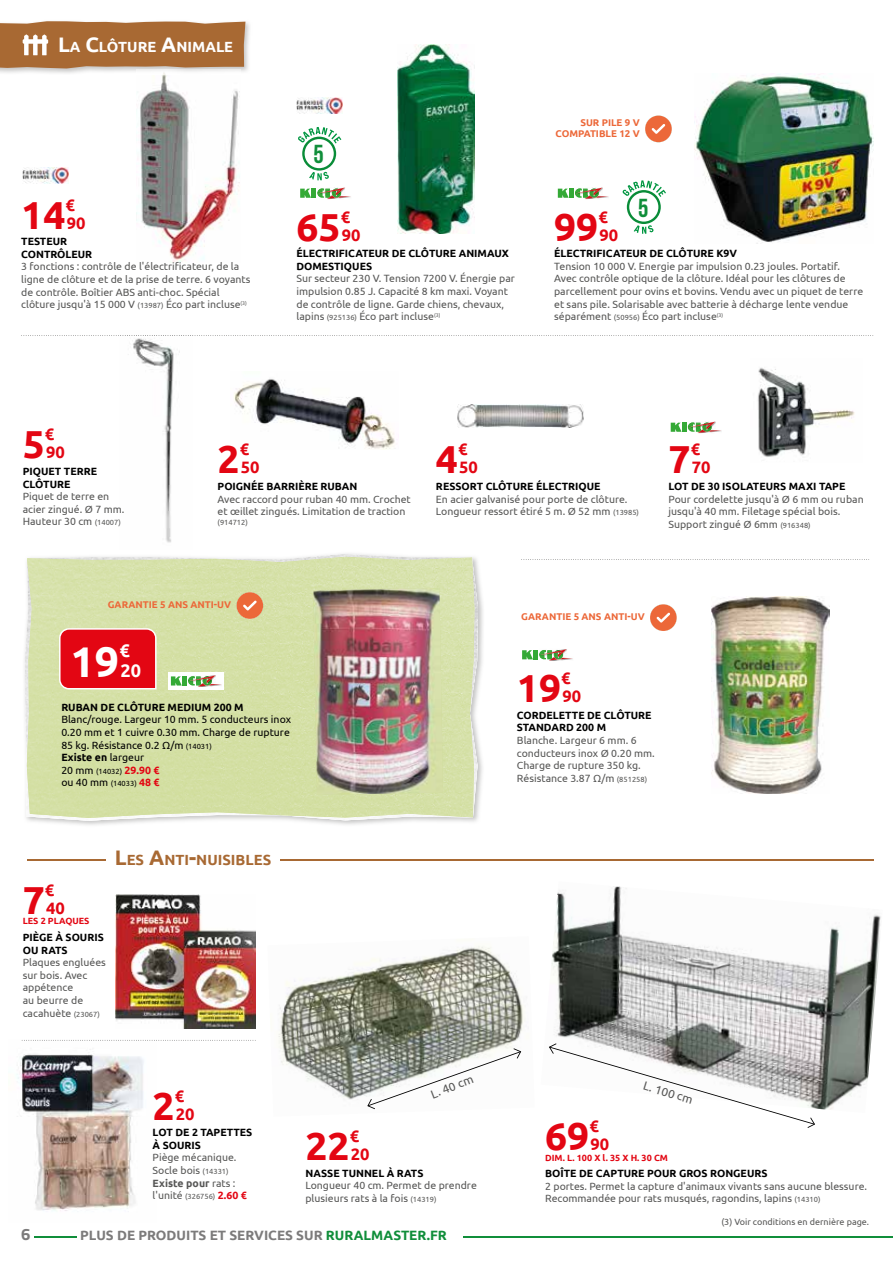
<style>
.page{position:relative;width:893px;height:1263px;background:#fff}
.page>*{position:absolute;margin:0;border:0;box-sizing:border-box;transform-origin:0 0}
.t1{font:700 42.9px "Ubuntu";color:#fff}
.t2{font:700 39px "Ubuntu";color:#e30613}
.t3{font:700 26.1px "Bebas Neue";color:#108e3a}
.t4{font:700 18.15px/19.8px "Ubuntu";color:#fff}
.t5{font:700 16.5px/18px "Ubuntu";color:#e30613}
.t6{font:700 16.5px "Titillium Web";color:#7c7b7b}
.t7{font:700 14.7px "Ubuntu";color:#a86933}
.t8{font:700 14.7px "Ubuntu";color:#fff}
.t9{font:700 13.5px "Ubuntu";color:#7c7b7b}
.t10{font:12px "Ubuntu";color:#575756}
.t11{font:10.5px/12.6px "Ubuntu";color:#575756}
.t12{font:700 10.5px/12.6px "Ubuntu";color:#000}
.t13{font:10.5px/12.6px "Ubuntu";color:#000}
.t14{font:700 9.75px/11.7px "Ubuntu";color:#ec6839;text-align:right}
.t15{font:700 9px "Ubuntu";color:#e30613}
.t16{font:9px "Ubuntu";color:#575756}
.t17{font:7.5px/12.6px "Ubuntu";color:#000}
.t18{font:7.5px "Ubuntu";color:#575756}
.s1{font-size:21px}
.s2{font-size:7.5px}
.s3{font-weight:700}
.s4{font-size:10.5px}
.s5{font-weight:700;font-size:10.5px;color:#e30613}
.s6{color:#108e3a}
</style>
<div class="page">
<hr style="left:463px;top:1236px;width:429px;height:1px;background:#108e3a">
<hr style="left:34px;top:1236px;width:43px;height:1px;background:#108e3a">
<img style="left:0;top:21px;width:250px;height:52px">
<svg style="left:0;top:21px;width:245px;height:47px;background:#ad7341"></svg>
<img style="left:694px;top:74px;width:179px;height:170px">
<img style="left:398px;top:45px;width:76px;height:189px">
<img style="left:136px;top:70px;width:104px;height:192px">
<svg style="left:300px;top:188px;width:51px;height:11px"></svg>
<div style="left:569px;top:189px;width:5px;height:9px;background:#34a936"></div>
<svg style="left:558px;top:189px;width:11px;height:9px"></svg>
<svg style="left:575px;top:188px;width:34px;height:11px"></svg>
<svg style="left:21px;top:335px;width:852px;height:1px"></svg>
<svg style="left:521px;top:559px;width:348px;height:1px"></svg>
<svg style="left:645px;top:116px;width:27px;height:26px"></svg>
<svg style="left:622px;top:180px;width:44px;height:54px"></svg>
<svg style="left:298px;top:127px;width:43px;height:53px"></svg>
<img style="left:119px;top:335px;width:61px;height:208px">
<img style="left:138px;top:335px;width:55px;height:1px">
<img style="left:234px;top:379px;width:161px;height:71px">
<img style="left:457px;top:405px;width:126px;height:22px">
<img style="left:757px;top:367px;width:98px;height:90px">
<div style="left:682px;top:423px;width:5px;height:9px;background:#34a936"></div>
<svg style="left:671px;top:423px;width:10px;height:9px"></svg>
<svg style="left:688px;top:421px;width:34px;height:12px"></svg>
<img style="left:24px;top:553px;width:459px;height:272px">
<img style="left:25px;top:554px;width:453px;height:267px">
<img style="left:27px;top:557px;width:447px;height:261px">
<img style="left:313px;top:588px;width:130px;height:207px">
<svg style="left:59px;top:628px;width:98px;height:61px;background:#e41a25"></svg>
<div style="left:169px;top:672px;width:55px;height:17px;background:#fff"></div>
<div style="left:182px;top:676px;width:5px;height:9px;background:#34a936"></div>
<svg style="left:171px;top:676px;width:11px;height:9px"></svg>
<svg style="left:188px;top:675px;width:34px;height:12px"></svg>
<img style="left:712px;top:597px;width:117px;height:196px">
<div style="left:533px;top:650px;width:5px;height:9px;background:#34a936"></div>
<svg style="left:522px;top:650px;width:11px;height:9px"></svg>
<img style="left:549px;top:660px;width:14px;height:1px">
<svg style="left:539px;top:649px;width:34px;height:11px"></svg>
<svg style="left:237px;top:592px;width:26px;height:27px"></svg>
<svg style="left:650px;top:604px;width:27px;height:27px"></svg>
<hr style="left:27px;top:859px;width:846px;height:1px;background:#a86933">
<div style="left:106px;top:843px;width:174px;height:33px;background:#fff"></div>
<img style="left:278px;top:946px;width:247px;height:164px">
<img style="left:115px;top:895px;width:141px;height:133px">
<img style="left:17px;top:1040px;width:127px;height:171px">
<img style="left:551px;top:886px;width:330px;height:224px">
<svg style="left:549px;top:1043px;width:266px;height:85px"></svg>
<svg style="left:22px;top:1040px;width:234px;height:1px"></svg>
<svg style="left:367px;top:1048px;width:154px;height:61px"></svg>
<img style="left:297px;top:97px;width:46px;height:17px">
<img style="left:23px;top:167px;width:46px;height:17px">
<h3 class="t8" style="left:58px;top:38px;width:177px"><span class="s1">L</span>A <span class="s1">C</span>LÔTURE <span class="s1">A</span>NIMALE</h3>
<h2 class="t2" style="left:21px;top:191px;width:46px">14</h2>
<h3 class="t5" style="left:66px;top:195px;width:21px">€<br>90</h3>
<p class="t12" style="left:21px;top:235px;width:73px">TESTEUR<br>CONTRÔLEUR</p>
<p class="t11" style="left:21px;top:260px;width:231px">3 fonctions : contrôle de l'électrificateur, de la ligne de clôture et de la prise de terre. 6 voyants de contrôle. Boîtier ABS anti-choc. Spécial clôture jusqu'à 15 000 V <span class="s2">(13987)</span> Éco part incluse<sup>(3)</sup></p>
<p class="t14" style="left:556px;top:116px;width:86px">SUR PILE 9 V<br>COMPATIBLE 12 V</p>
<h3 class="t3" style="left:313px;top:140px;width:12px">5</h3>
<h3 class="t5" style="left:341px;top:207px;width:21px">€<br>90</h3>
<h2 class="t2" style="left:296px;top:203px;width:46px">65</h2>
<h2 class="t2" style="left:554px;top:203px;width:46px">99</h2>
<h3 class="t5" style="left:598px;top:207px;width:11px">€</h3>
<h3 class="t5" style="left:600px;top:225px;width:20px">90</h3>
<h3 class="t3" style="left:638px;top:194px;width:12px">5</h3>
<p class="t12" style="left:296px;top:247px;width:214px">ÉLECTRIFICATEUR DE CLÔTURE ANIMAUX<br>DOMESTIQUES</p>
<p class="t11" style="left:296px;top:272px;width:220px">Sur secteur 230 V. Tension 7200 V. Énergie par impulsion 0.85 J. Capacité 8 km maxi. Voyant de contrôle de ligne. Garde chiens, chevaux, lapins <span class="s2">(925136)</span> Éco part incluse<sup>(3)</sup></p>
<p class="t12" style="left:554px;top:247px;width:185px">ÉLECTRIFICATEUR DE CLÔTURE K9V</p>
<p class="t11" style="left:554px;top:259px;width:311px">Tension 10 000 V. Energie par impulsion 0.23 joules. Portatif.<br>Avec contrôle optique de la clôture. Idéal pour les clôtures de parcellement pour ovins et bovins. Vendu avec un piquet de terre et sans pile. Solarisable avec batterie à décharge lente vendue séparément <span class="s2">(50956)</span> Éco part incluse<sup>(3)</sup></p>
<h2 class="t2" style="left:23px;top:421px;width:24px">5</h2>
<h3 class="t5" style="left:45px;top:425px;width:21px">€<br>90</h3>
<h2 class="t2" style="left:218px;top:436px;width:24px">2</h2>
<h3 class="t5" style="left:240px;top:440px;width:21px">€<br>50</h3>
<h2 class="t2" style="left:436px;top:436px;width:24px">4</h2>
<h3 class="t5" style="left:458px;top:440px;width:21px">€<br>50</h3>
<h2 class="t2" style="left:668px;top:436px;width:24px">7</h2>
<h3 class="t5" style="left:691px;top:440px;width:11px">€</h3>
<p class="t12" style="left:23px;top:465px;width:76px">PIQUET TERRE</p>
<h3 class="t5" style="left:692px;top:458px;width:20px">70</h3>
<p class="t12" style="left:23px;top:477px;width:49px">CLÔTURE</p>
<p class="t11" style="left:23px;top:490px;width:103px">Piquet de terre en acier zingué. Ø 7 mm.<br>Hauteur 30 cm <span class="s2">(14007)</span></p>
<p class="t12" style="left:218px;top:480px;width:141px">POIGNÉE BARRIÈRE RUBAN</p>
<p class="t11" style="left:218px;top:492px;width:195px">Avec raccord pour ruban 40 mm. Crochet et œillet zingués. Limitation de traction</p>
<p class="t18" style="left:218px;top:517px;width:32px">(914712)</p>
<p class="t12" style="left:436px;top:480px;width:166px">RESSORT CLÔTURE ÉLECTRIQUE</p>
<p class="t11" style="left:436px;top:492px;width:205px">En acier galvanisé pour porte de clôture.<br>Longueur ressort étiré 5 m. Ø 52 mm <span class="s2">(13985)</span></p>
<p class="t12" style="left:668px;top:480px;width:178px">LOT DE 30 ISOLATEURS MAXI TAPE</p>
<p class="t11" style="left:668px;top:492px;width:197px">Pour cordelette jusqu'à Ø 6 mm ou ruban jusqu'à 40 mm. Filetage spécial bois.<br>Support zingué Ø 6mm <span class="s2">(916348)</span></p>
<p class="t14" style="left:108px;top:599px;width:125px">GARANTIE 5 ANS ANTI-UV</p>
<h1 class="t1" style="left:71px;top:636px;width:50px">19</h1>
<h3 class="t4" style="left:119px;top:641px;width:23px">€<br>20</h3>
<p class="t12" style="left:61px;top:701px;width:184px">RUBAN DE CLÔTURE MEDIUM 200 M</p>
<p class="t13" style="left:61px;top:713px;width:231px">Blanc/rouge. Largeur 10 mm. 5 conducteurs inox 0.20 mm et 1 cuivre 0.30 mm. Charge de rupture 85 kg. Résistance 0.2 Ω/m <span class="s2">(14031)<br></span><span class="s3">Existe en</span> largeur</p>
<p class="t17" style="left:61px;top:765px;width:100px"><span class="s4">20 mm</span> (14032) <span class="s5">29.90 € </span><span class="s4">ou 40 mm</span> (14033) <span class="s5">48 €</span></p>
<p class="t14" style="left:521px;top:611px;width:125px">GARANTIE 5 ANS ANTI-UV</p>
<h2 class="t2" style="left:517px;top:665px;width:46px">19</h2>
<h3 class="t5" style="left:561px;top:669px;width:21px">€<br>90</h3>
<p class="t12" style="left:517px;top:708px;width:136px">CORDELETTE DE CLÔTURE<br>STANDARD 200 M</p>
<p class="t11" style="left:517px;top:734px;width:139px">Blanche. Largeur 6 mm. 6 conducteurs inox Ø 0.20 mm.<br>Charge de rupture 350 kg.<br>Résistance 3.87 Ω/m <span class="s2">(851258)</span></p>
<h2 class="t2" style="left:23px;top:876px;width:24px">7</h2>
<h3 class="t5" style="left:45px;top:880px;width:21px">€<br>40</h3>
<p class="t15" style="left:23px;top:916px;width:68px">LES 2 PLAQUES</p>
<p class="t12" style="left:23px;top:931px;width:83px">PIÈGE À SOURIS<br>OU RATS</p>
<p class="t11" style="left:23px;top:956px;width:85px">Plaques engluées sur bois. Avec appétence<br>au beurre de cacahuète <span class="s2">(23067)</span></p>
<h3 class="t7" style="left:115px;top:851px;width:158px"><span class="s1">L</span>ES <span class="s1">A</span>NTI<span class="s1">-</span>NUISIBLES</h3>
<h2 class="t2" style="left:153px;top:1082px;width:24px">2</h2>
<h3 class="t5" style="left:175px;top:1086px;width:21px">€<br>20</h3>
<p class="t12" style="left:153px;top:1126px;width:101px">LOT DE 2 TAPETTES<br>À SOURIS</p>
<p class="t11" style="left:153px;top:1151px;width:85px">Piège mécanique.<br>Socle bois <span class="s2">(14331)<br></span><span class="s3">Existe pour</span> rats :</p>
<p class="t18" style="left:153px;top:1192px;width:96px"><span class="s4">l'unité</span> (326756) <span class="s5">2.60 €</span></p>
<p class="t10" style="left:429px;top:1088px;width:46px;rotate:-21deg">L. 40 cm</p>
<p class="t10" style="left:646px;top:1078px;width:53px;rotate:17deg">L. 100 cm</p>
<h2 class="t2" style="left:305px;top:1123px;width:46px">22</h2>
<h3 class="t5" style="left:350px;top:1127px;width:21px">€<br>20</h3>
<h2 class="t2" style="left:545px;top:1112px;width:46px">69</h2>
<h3 class="t5" style="left:589px;top:1117px;width:21px">€<br>90</h3>
<p class="t15" style="left:545px;top:1152px;width:124px">DIM. L. 100 X l. 35 X H. 30 CM</p>
<p class="t12" style="left:305px;top:1167px;width:120px">NASSE TUNNEL À RATS</p>
<p class="t11" style="left:305px;top:1179px;width:173px">Longueur 40 cm. Permet de prendre plusieurs rats à la fois <span class="s2">(14319)</span></p>
<p class="t12" style="left:545px;top:1167px;width:224px">BOÎTE DE CAPTURE POUR GROS RONGEURS</p>
<p class="t11" style="left:545px;top:1179px;width:324px">2 portes. Permet la capture d'animaux vivants sans aucune blessure.<br>Recommandée pour rats musqués, ragondins, lapins <span class="s2">(14310)</span></p>
<p class="t16" style="left:721px;top:1216px;width:149px">(3) Voir conditions en dernière page.</p>
<h3 class="t6" style="left:21px;top:1222px;width:11px">6</h3>
<p class="t9" style="left:80px;top:1227px;width:368px">PLUS DE PRODUITS ET SERVICES SUR <span class="s6">RURALMASTER.FR</span></p>
</div>
